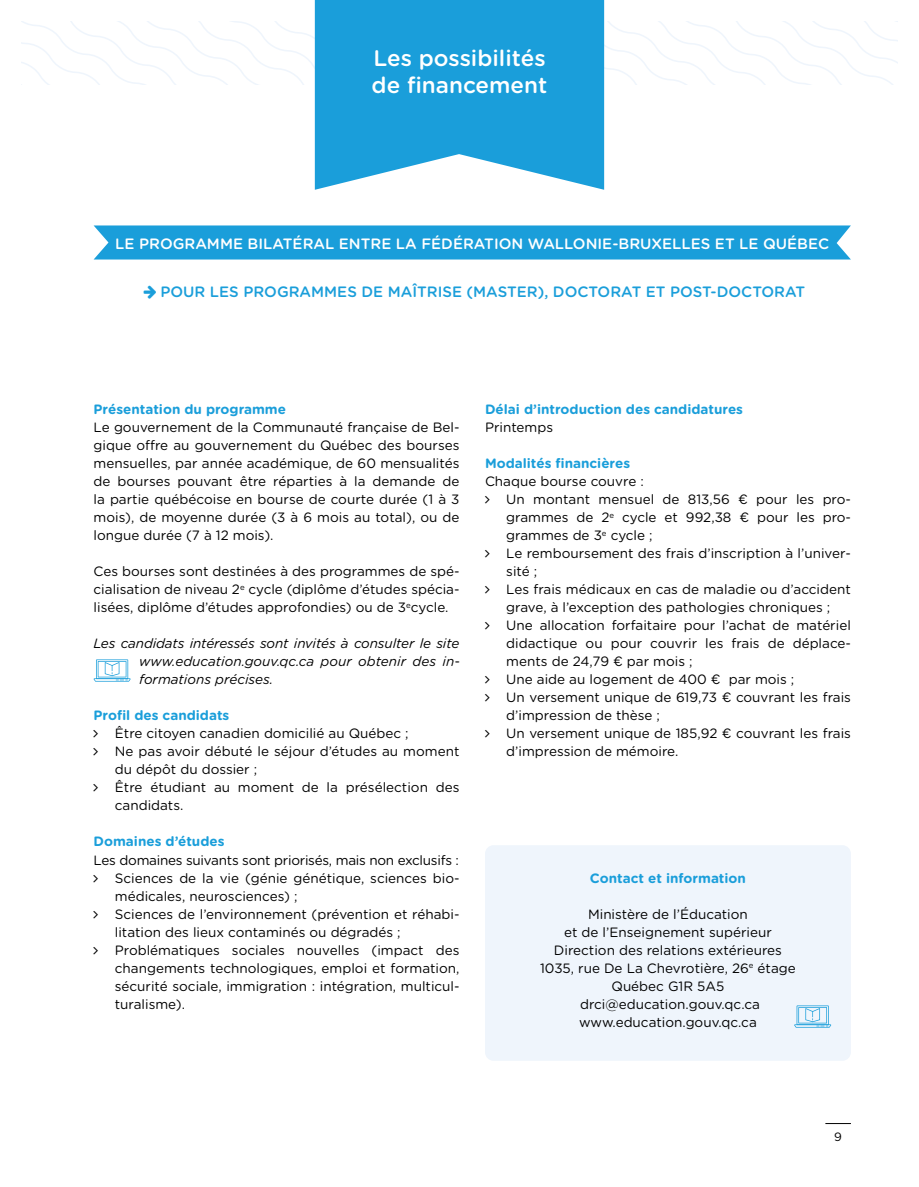
<style>
.page{position:relative;width:919px;height:1187px;background:#fff}
.page>*{position:absolute;margin:0;border:0;box-sizing:border-box;transform-origin:0 0}
.t1{font:500 22.5px "Gotham Rounded";color:#fff}
.t2{font:500 15px "Gotham Rounded";color:#fff}
.t3{font:500 15px "Gotham Rounded";color:#1a9eda}
.t4{font:13.5px/18px "Gotham Rounded";color:#000}
.t5{font:700 13.5px "Gotham Rounded";color:#1a9eda}
.t6{font:italic 13.5px/18px "Gotham Rounded";color:#000;text-align:justify}
.t7{font:13.5px "Gotham Rounded";letter-spacing:-.02em;color:#000}
.t8{font:12px "Gotham Rounded";color:#000}
</style>
<div class="page">
<div style="left:485px;top:845px;width:365px;height:215px;background:#eff5fc;border-radius:9px"></div>
<svg style="left:21px;top:21px;width:876px;height:63px"></svg>
<svg style="left:315px;top:0;width:289px;height:190px;background:#2fa7dd"></svg>
<div style="left:94px;top:225px;width:756px;height:34px;background:#1a9eda"></div>
<svg style="left:94px;top:659px;width:37px;height:22px"></svg>
<svg style="left:794px;top:1005px;width:37px;height:22px"></svg>
<svg style="left:825px;top:1123px;width:25px;height:1px"></svg>
<p class="t1" style="left:373px;top:45px;width:174px">Les possibilités</p>
<p class="t1" style="left:371px;top:72px;width:177px">de financement</p>
<p class="t2" style="left:115px;top:234px;width:715px">LE PROGRAMME BILATÉRAL ENTRE LA FÉDÉRATION WALLONIE-BRUXELLES ET LE QUÉBEC</p>
<p class="t3" style="left:160px;top:282px;width:646px">POUR LES PROGRAMMES DE MAÎTRISE (MASTER), DOCTORAT ET POST-DOCTORAT</p>
<p class="t5" style="left:94px;top:401px;width:194px">Présentation du programme</p>
<p class="t4" style="left:94px;top:418px;width:367px;text-align:justify">Le gouvernement de la Communauté française de Bel&shy;gique offre au gouvernement du Québec des bourses mensuelles, par année académique, de 60 mensualités de bourses pouvant être réparties à la demande de la partie québécoise en bourse de courte durée (1 à 3 mois), de moyenne durée (3 à 6 mois au total), ou de longue durée (7 à 12 mois).</p>
<p class="t4" style="left:94px;top:562px;width:367px;text-align:justify">Ces bourses sont destinées à des programmes de spé&shy;cialisation de niveau 2<sup>e</sup> cycle (diplôme d’études spécia&shy;lisées, diplôme d’études approfondies) ou de 3<sup>e</sup>cycle.</p>
<p class="t6" style="left:139px;top:634px;width:322px;text-indent:-45px">Les candidats intéressés sont invités à consulter le site www.education.gouv.qc.ca pour obtenir des in&shy;formations précises.</p>
<p class="t5" style="left:94px;top:707px;width:137px">Profil des candidats</p>
<p class="t4" style="left:115px;top:724px;width:295px">Être citoyen canadien domicilié au Québec ;</p>
<p class="t4" style="left:115px;top:742px;width:346px">Ne pas avoir débuté le séjour d’études au moment du dépôt du dossier ;</p>
<p class="t4" style="left:115px;top:778px;width:346px">Être étudiant au moment de la présélection des candidats.</p>
<p class="t5" style="left:94px;top:833px;width:132px">Domaines d’études</p>
<p class="t7" style="left:94px;top:851px;width:367px">Les domaines suivants sont priorisés, mais non exclusifs :</p>
<p class="t4" style="left:115px;top:868px;width:346px">Sciences de la vie (génie génétique, sciences bio&shy;médicales, neurosciences) ;</p>
<p class="t4" style="left:115px;top:904px;width:346px">Sciences de l’environnement (prévention et réhabi&shy;litation des lieux contaminés ou dégradés ;</p>
<p class="t4" style="left:115px;top:940px;width:346px;text-align:justify">Problématiques sociales nouvelles (impact des changements technologiques, emploi et formation, sécurité sociale, immigration : intégration, multicul&shy;turalisme).</p>
<p class="t5" style="left:485px;top:401px;width:259px">Délai d’introduction des candidatures</p>
<p class="t4" style="left:485px;top:418px;width:70px">Printemps</p>
<p class="t5" style="left:485px;top:455px;width:147px">Modalités financières</p>
<p class="t4" style="left:485px;top:472px;width:160px">Chaque bourse couvre :</p>
<p class="t4" style="left:506px;top:490px;width:346px;text-align:justify">Un montant mensuel de 813,56 € pour les pro&shy;grammes de 2<sup>e</sup> cycle et 992,38 € pour les pro&shy;grammes de 3<sup>e</sup> cycle ;</p>
<p class="t4" style="left:506px;top:544px;width:346px">Le remboursement des frais d’inscription à l’univer&shy;sité ;</p>
<p class="t4" style="left:506px;top:580px;width:346px">Les frais médicaux en cas de maladie ou d’accident grave, à l’exception des pathologies chroniques ;</p>
<p class="t4" style="left:506px;top:616px;width:346px;text-align:justify">Une allocation forfaitaire pour l’achat de matériel didactique ou pour couvrir les frais de déplace&shy;ments de 24,79 € par mois ;</p>
<p class="t4" style="left:506px;top:670px;width:289px">Une aide au logement de 400 € par mois ;</p>
<p class="t4" style="left:506px;top:688px;width:346px">Un versement unique de 619,73 € couvrant les frais d’impression de thèse ;</p>
<p class="t4" style="left:506px;top:724px;width:346px">Un versement unique de 185,92 € couvrant les frais d’impression de mémoire.</p>
<p class="t5" style="left:590px;top:869px;width:158px">Contact et information</p>
<p class="t4" style="left:588px;top:904px;width:161px">Ministère de l’Éducation</p>
<p class="t4" style="left:564px;top:922px;width:209px">et de l’Enseignement supérieur</p>
<p class="t4" style="left:554px;top:940px;width:229px">Direction des relations extérieures</p>
<p class="t4" style="left:540px;top:958px;width:257px">1035, rue De La Chevrotière, 26<sup>e</sup> étage</p>
<p class="t4" style="left:611px;top:976px;width:114px">Québec G1R 5A5</p>
<p class="t4" style="left:580px;top:994px;width:181px">drci@education.gouv.qc.ca</p>
<p class="t4" style="left:579px;top:1012px;width:179px">www.education.gouv.qc.ca</p>
<p class="t8" style="left:834px;top:1129px;width:9px">9</p>
</div>
